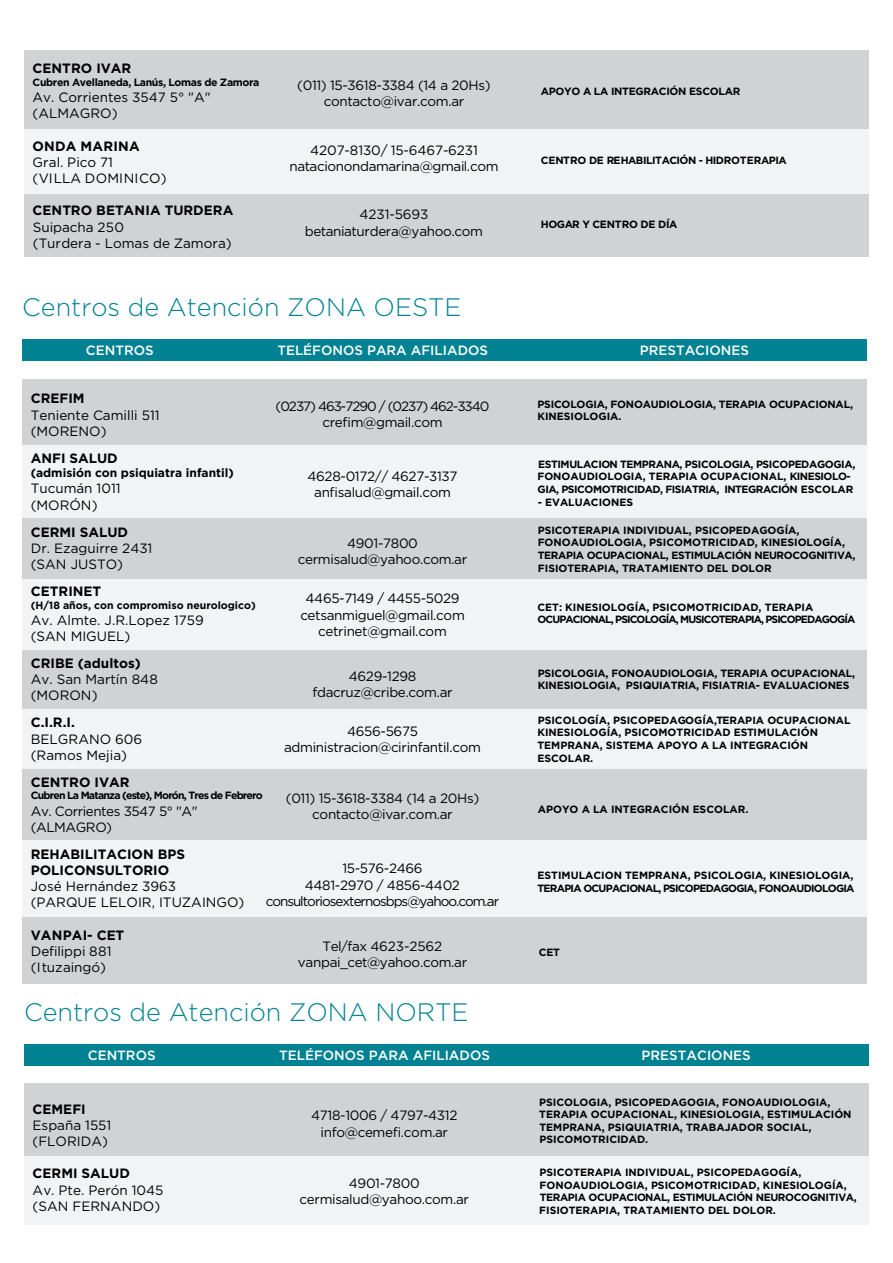
<style>
.page{position:relative;width:893px;height:1263px;background:#fff}
.page>*{position:absolute;margin:0;border:0;box-sizing:border-box;transform-origin:0 0}
.t1{font:300 25.35px "Gotham";color:#008293}
.t2{font:13.5px/16.2px "Gotham";letter-spacing:-.025em;color:#000001;text-align:center}
.t3{font:13.5px/16.2px "Gotham";color:#000001}
.t4{font:700 13.5px/16.2px "Gotham";color:#000001}
.t5{font:13.5px/16.2px "Gotham";letter-spacing:-.075em;color:#000001;text-align:center}
.t6{font:13.5px/16.2px "Gotham";letter-spacing:.005em;color:#000001}
.t7{font:500 13.35px "Gotham";color:#fff}
.t8{font:700 12px "Gotham";color:#000001}
.t9{font:700 10.5px/12.6px "Gotham";letter-spacing:-.005em;color:#000001}
.t10{font:700 10.5px/12.6px "Gotham";letter-spacing:-.035em;color:#000001}
.t11{font:700 10.5px/12.6px "Gotham";letter-spacing:-.065em;color:#000001}
.t12{font:700 10.5px/12.6px "Gotham";letter-spacing:-.08em;color:#000001}
.t13{font:700 10.5px "Gotham";letter-spacing:-.075em;color:#000001}
.t14{font:700 10.5px "Gotham";letter-spacing:-.025em;color:#000001}
</style>
<div class="page">
<div style="left:24px;top:51px;width:845px;height:78px;background:#d1d2d4"></div>
<div style="left:24px;top:129px;width:845px;height:65px;background:#f2f3f4"></div>
<div style="left:24px;top:194px;width:845px;height:63px;background:#d1d2d4"></div>
<div style="left:24px;top:1084px;width:845px;height:72px;background:#d1d2d4"></div>
<div style="left:24px;top:1156px;width:845px;height:68px;background:#f2f3f4"></div>
<div style="left:24px;top:1044px;width:845px;height:22px;background:#008293"></div>
<div style="left:22px;top:518px;width:845px;height:61px;background:#d1d2d4"></div>
<div style="left:22px;top:579px;width:845px;height:71px;background:#f2f3f4"></div>
<div style="left:22px;top:380px;width:845px;height:65px;background:#d1d2d4"></div>
<div style="left:22px;top:445px;width:845px;height:73px;background:#f2f3f4"></div>
<div style="left:22px;top:650px;width:845px;height:60px;background:#d1d2d4"></div>
<div style="left:22px;top:710px;width:845px;height:60px;background:#f2f3f4"></div>
<div style="left:22px;top:840px;width:845px;height:77px;background:#f2f3f4"></div>
<div style="left:22px;top:770px;width:845px;height:70px;background:#d1d2d4"></div>
<div style="left:22px;top:917px;width:845px;height:67px;background:#d1d2d4"></div>
<div style="left:22px;top:339px;width:845px;height:22px;background:#008293"></div>
<p class="t4" style="left:33px;top:60px;width:100px">CENTRO IVAR</p>
<p class="t10" style="left:33px;top:76px;width:228px">Cubren Avellaneda, Lanús, Lomas de Zamora</p>
<p class="t3" style="left:33px;top:89px;width:180px">Av. Corrientes 3547 5° "A" (ALMAGRO)</p>
<p class="t4" style="left:33px;top:138px;width:109px">ONDA MARINA</p>
<p class="t6" style="left:33px;top:154px;width:135px">Gral. Pico 71<br>(VILLA DOMINICO)</p>
<p class="t4" style="left:33px;top:202px;width:202px">CENTRO BETANIA TURDERA</p>
<p class="t3" style="left:33px;top:218px;width:200px">Suipacha 250<br>(Turdera - Lomas de Zamora)</p>
<p class="t2" style="left:297px;top:77px;width:195px">(011) 15-3618-3384 (14 a 20Hs) contacto@ivar.com.ar</p>
<p class="t2" style="left:289px;top:141px;width:211px">4207-8130/ 15-6467-6231 natacionondamarina@gmail.com</p>
<p class="t2" style="left:305px;top:206px;width:180px">4231-5693 betaniaturdera@yahoo.com</p>
<p class="t14" style="left:541px;top:84px;width:201px">APOYO A LA INTEGRACIÓN ESCOLAR</p>
<p class="t10" style="left:541px;top:154px;width:247px">CENTRO DE REHABILITACIÓN - HIDROTERAPIA</p>
<p class="t10" style="left:541px;top:218px;width:138px">HOGAR Y CENTRO DE DÍA</p>
<h1 class="t1" style="left:22px;top:291px;width:441px">Centros de Atención ZONA OESTE</h1>
<p class="t7" style="left:277px;top:342px;width:212px">TELÉFONOS PARA AFILIADOS</p>
<p class="t7" style="left:640px;top:342px;width:111px">PRESTACIONES</p>
<p class="t4" style="left:31px;top:390px;width:55px">CREFIM</p>
<p class="t3" style="left:31px;top:406px;width:130px">Teniente Camilli 511 (MORENO)</p>
<p class="t4" style="left:31px;top:450px;width:89px">ANFI SALUD</p>
<p class="t8" style="left:31px;top:465px;width:205px">(admisión con psiquiatra infantil)</p>
<p class="t3" style="left:31px;top:480px;width:91px">Tucumán 1011 (MORÓN)</p>
<p class="t4" style="left:31px;top:524px;width:99px">CERMI SALUD</p>
<p class="t3" style="left:31px;top:540px;width:123px">Dr. Ezaguirre 2431 (SAN JUSTO)</p>
<p class="t4" style="left:31px;top:583px;width:72px">CETRINET</p>
<p class="t9" style="left:31px;top:598px;width:226px">(H/18 años, con compromiso neurologico)</p>
<p class="t3" style="left:31px;top:612px;width:175px">Av. Almte. J.R.Lopez 1759 (SAN MIGUEL)</p>
<p class="t4" style="left:31px;top:655px;width:112px">CRIBE (adultos)</p>
<p class="t3" style="left:31px;top:671px;width:129px">Av. San Martín 848 (MORON)</p>
<p class="t4" style="left:31px;top:714px;width:46px">C.I.R.I.</p>
<p class="t3" style="left:31px;top:730px;width:113px">BELGRANO 606 (Ramos Mejia)</p>
<p class="t4" style="left:31px;top:774px;width:100px">CENTRO IVAR</p>
<p class="t13" style="left:31px;top:789px;width:234px">Cubren La Matanza (este), Morón, Tres de Febrero</p>
<p class="t2" style="left:31px;top:802px;width:169px;text-align:left">Av. Corrientes 3547 5° "A" (ALMAGRO)</p>
<p class="t4" style="left:31px;top:846px;width:156px">REHABILITACION BPS<br>POLICONSULTORIO</p>
<p class="t3" style="left:31px;top:878px;width:215px">José Hernández 3963 (PARQUE LELOIR, ITUZAINGO)</p>
<p class="t4" style="left:31px;top:927px;width:95px">VANPAI- CET</p>
<p class="t3" style="left:31px;top:943px;width:82px">Defilippi 881 (Ituzaingó)</p>
<p class="t7" style="left:86px;top:342px;width:69px">CENTROS</p>
<p class="t5" style="left:276px;top:398px;width:216px">(0237) 463-7290 / (0237) 462-3340 crefim@gmail.com</p>
<p class="t9" style="left:537px;top:397px;width:317px">PSICOLOGIA, FONOAUDIOLOGIA, TERAPIA OCUPACIONAL,<br>KINESIOLOGIA.</p>
<p class="t10" style="left:537px;top:458px;width:319px">ESTIMULACION TEMPRANA, PSICOLOGIA, PSICOPEDAGOGIA,<br>FONOAUDIOLOGIA, TERAPIA OCUPACIONAL, KINESIOLO-<br>GIA, PSICOMOTRICIDAD, FISIATRIA, INTEGRACIÓN ESCOLAR</p>
<p class="t9" style="left:538px;top:495px;width:97px">- EVALUACIONES</p>
<p class="t2" style="left:308px;top:468px;width:151px">4628-0172// 4627-3137 anfisalud@gmail.com</p>
<p class="t2" style="left:298px;top:535px;width:171px">4901-7800 cermisalud@yahoo.com.ar</p>
<p class="t2" style="left:300px;top:590px;width:166px">4465-7149 / 4455-5029 cetsanmiguel@gmail.com cetrinet@gmail.com</p>
<p class="t2" style="left:312px;top:668px;width:142px">4629-1298 fdacruz@cribe.com.ar</p>
<p class="t2" style="left:284px;top:723px;width:198px">4656-5675 administracion@cirinfantil.com</p>
<p class="t2" style="left:286px;top:790px;width:195px">(011) 15-3618-3384 (14 a 20Hs) contacto@ivar.com.ar</p>
<p class="t9" style="left:538px;top:524px;width:319px">PSICOTERAPIA INDIVIDUAL, PSICOPEDAGOGÍA, FONOAUDIOLOGIA, PSICOMOTRICIDAD, KINESIOLOGÍA, TERAPIA OCUPACIONAL, ESTIMULACIÓN NEUROCOGNITIVA, FISIOTERAPIA, TRATAMIENTO DEL DOLOR</p>
<p class="t12" style="left:537px;top:601px;width:320px">CET: KINESIOLOGÍA, PSICOMOTRICIDAD, TERAPIA<br>OCUPACIONAL, PSICOLOGÍA, MUSICOTERAPIA, PSICOPEDAGOGÍA</p>
<p class="t9" style="left:538px;top:667px;width:319px">PSICOLOGIA, FONOAUDIOLOGIA, TERAPIA OCUPACIONAL,<br>KINESIOLOGIA, PSIQUIATRIA, FISIATRIA- EVALUACIONES</p>
<p class="t9" style="left:537px;top:714px;width:315px">PSICOLOGÍA, PSICOPEDAGOGÍA,TERAPIA OCUPACIONAL KINESIOLOGÍA, PSICOMOTRICIDAD ESTIMULACIÓN TEMPRANA, SISTEMA APOYO A LA INTEGRACIÓN ESCOLAR.</p>
<p class="t9" style="left:538px;top:803px;width:212px">APOYO A LA INTEGRACIÓN ESCOLAR.</p>
<p class="t5" style="left:266px;top:860px;width:235px">15-576-2466<br>4481-2970 / 4856-4402 consultoriosexternosbps@yahoo.com.ar</p>
<p class="t2" style="left:298px;top:938px;width:171px">Tel/fax 4623-2562 vanpai_cet@yahoo.com.ar</p>
<p class="t11" style="left:537px;top:869px;width:318px">ESTIMULACION TEMPRANA, PSICOLOGIA, KINESIOLOGIA,<br>TERAPIA OCUPACIONAL, PSICOPEDAGOGIA, FONOAUDIOLOGIA</p>
<p class="t9" style="left:539px;top:946px;width:23px">CET</p>
<h1 class="t1" style="left:24px;top:996px;width:446px">Centros de Atención ZONA NORTE</h1>
<p class="t7" style="left:279px;top:1046px;width:212px">TELÉFONOS PARA AFILIADOS</p>
<p class="t7" style="left:642px;top:1046px;width:111px">PRESTACIONES</p>
<p class="t7" style="left:88px;top:1046px;width:69px">CENTROS</p>
<p class="t4" style="left:33px;top:1100px;width:55px">CEMEFI</p>
<p class="t3" style="left:33px;top:1116px;width:80px">España 1551 (FLORIDA)</p>
<p class="t4" style="left:33px;top:1165px;width:99px">CERMI SALUD</p>
<p class="t3" style="left:33px;top:1181px;width:132px">Av. Pte. Perón 1045 (SAN FERNANDO)</p>
<p class="t2" style="left:311px;top:1107px;width:148px">4718-1006 / 4797-4312 info@cemefi.com.ar</p>
<p class="t2" style="left:300px;top:1174px;width:171px">4901-7800 cermisalud@yahoo.com.ar</p>
<p class="t9" style="left:539px;top:1095px;width:314px">PSICOLOGIA, PSICOPEDAGOGIA, FONOAUDIOLOGIA, TERAPIA OCUPACIONAL, KINESIOLOGIA, ESTIMULACIÓN TEMPRANA, PSIQUIATRIA, TRABAJADOR SOCIAL, PSICOMOTRICIDAD.</p>
<p class="t9" style="left:539px;top:1166px;width:319px">PSICOTERAPIA INDIVIDUAL, PSICOPEDAGOGÍA, FONOAUDIOLOGIA, PSICOMOTRICIDAD, KINESIOLOGÍA, TERAPIA OCUPACIONAL, ESTIMULACIÓN NEUROCOGNITIVA, FISIOTERAPIA, TRATAMIENTO DEL DOLOR.</p>
</div>
